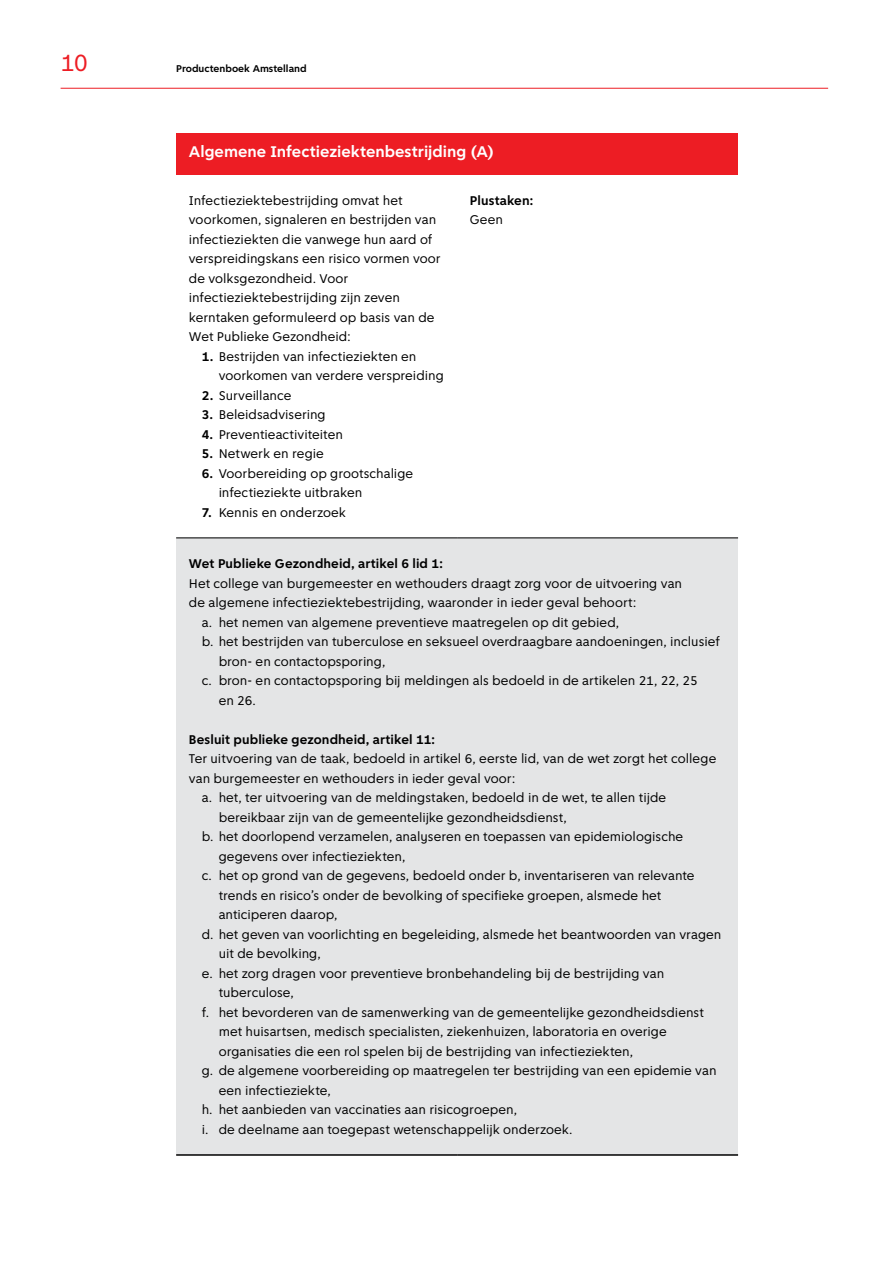
<style>
.page{position:relative;width:893px;height:1263px;background:#fff}
.page>*{position:absolute;margin:0;border:0;box-sizing:border-box;transform-origin:0 0}
.t1{font:24.9px "Amsterdam Sans";color:#ed1d24}
.Titel_tabel{font:700 16.5px "Amsterdam Sans";color:#fff}
.Brood_tabel{font:13.5px/19.5px "Amsterdam Sans";color:#000}
.Brood_tabel-2{font:700 13.5px "Amsterdam Sans";letter-spacing:.005em;color:#000}
.t2{font:700 10.5px "Amsterdam Sans";color:#000}
.s1{font-weight:700}
</style>
<div class="page">
<hr style="left:61px;top:88px;width:767px;height:1px;background:#ed1d24">
<div style="left:176px;top:133px;width:562px;height:41px;background:#ed1d24"></div>
<div style="left:176px;top:538px;width:562px;height:617px;background:#e4e5e6"></div>
<hr style="left:176px;top:538px;width:281px;height:1px;background:#000">
<hr style="left:457px;top:538px;width:281px;height:1px;background:#000">
<hr style="left:176px;top:1154px;width:281px;height:2px;background:#000">
<hr style="left:457px;top:1154px;width:281px;height:2px;background:#000">
<h1 class="t1" style="left:61px;top:49px;width:29px">10</h1>
<p class="t2" style="left:176px;top:63px;width:132px">Productenboek Amstelland</p>
<p class="Titel_tabel" style="left:189px;top:142px;width:307px">Algemene Infectieziektenbestrijding (A)</p>
<p class="Brood_tabel" style="left:189px;top:190px;width:253px">Infectieziektebestrijding omvat het voorkomen, signaleren en bestrijden van infectieziekten die vanwege hun aard of verspreidingskans een risico vormen voor de volksgezondheid. Voor infectieziektebestrijding zijn zeven kerntaken geformuleerd op basis van de Wet Publieke Gezondheid:</p>
<p class="Brood_tabel" style="left:219px;top:346px;width:227px;text-indent:-17px"><span class="s1">1.</span> Bestrijden van infectieziekten en voorkomen van verdere verspreiding</p>
<p class="Brood_tabel" style="left:202px;top:385px;width:91px"><span class="s1">2.</span> Surveillance</p>
<p class="Brood_tabel" style="left:202px;top:405px;width:126px"><span class="s1">3.</span> Beleidsadvisering</p>
<p class="Brood_tabel" style="left:202px;top:424px;width:143px"><span class="s1">4.</span> Preventieactiviteiten</p>
<p class="Brood_tabel" style="left:202px;top:444px;width:124px"><span class="s1">5.</span> Netwerk en regie</p>
<p class="Brood_tabel" style="left:219px;top:463px;width:196px;text-indent:-17px"><span class="s1">6.</span> Voorbereiding op grootschalige infectieziekte uitbraken</p>
<p class="Brood_tabel" style="left:202px;top:502px;width:146px"><span class="s1">7.</span> Kennis en onderzoek</p>
<p class="Brood_tabel-2" style="left:470px;top:192px;width:65px">Plustaken:</p>
<p class="Brood_tabel" style="left:470px;top:210px;width:35px">Geen</p>
<p class="Brood_tabel-2" style="left:189px;top:556px;width:256px">Wet Publieke Gezondheid, artikel 6 lid 1:</p>
<p class="Brood_tabel" style="left:189px;top:573px;width:495px">Het college van burgemeester en wethouders draagt zorg voor de uitvoering van de algemene infectieziektebestrijding, waaronder in ieder geval behoort:</p>
<p class="Brood_tabel" style="left:202px;top:612px;width:419px">a. het nemen van algemene preventieve maatregelen op dit gebied,</p>
<p class="Brood_tabel" style="left:219px;top:632px;width:503px;text-indent:-17px">b. het bestrijden van tuberculose en seksueel overdraagbare aandoeningen, inclusief bron- en contactopsporing,</p>
<p class="Brood_tabel" style="left:219px;top:671px;width:481px;text-indent:-17px">c. bron- en contactopsporing bij meldingen als bedoeld in de artikelen 21, 22, 25 en 26.</p>
<p class="Brood_tabel-2" style="left:189px;top:731px;width:248px">Besluit publieke gezondheid, artikel 11:</p>
<p class="Brood_tabel" style="left:189px;top:749px;width:529px">Ter uitvoering van de taak, bedoeld in artikel 6, eerste lid, van de wet zorgt het college van burgemeester en wethouders in ieder geval voor:</p>
<p class="Brood_tabel" style="left:219px;top:788px;width:449px;text-indent:-17px">a. het, ter uitvoering van de meldingstaken, bedoeld in de wet, te allen tijde bereikbaar zijn van de gemeentelijke gezondheidsdienst,</p>
<p class="Brood_tabel" style="left:219px;top:827px;width:466px;text-indent:-17px">b. het doorlopend verzamelen, analyseren en toepassen van epidemiologische gegevens over infectieziekten,</p>
<p class="Brood_tabel" style="left:219px;top:866px;width:477px;text-indent:-17px">c. het op grond van de gegevens, bedoeld onder b, inventariseren van relevante trends en risico’s onder de bevolking of specifieke groepen, alsmede het anticiperen daarop,</p>
<p class="Brood_tabel" style="left:219px;top:924px;width:504px;text-indent:-17px">d. het geven van voorlichting en begeleiding, alsmede het beantwoorden van vragen uit de bevolking,</p>
<p class="Brood_tabel" style="left:219px;top:963px;width:447px;text-indent:-17px">e. het zorg dragen voor preventieve bronbehandeling bij de bestrijding van tuberculose,</p>
<p class="Brood_tabel" style="left:219px;top:1002px;width:487px;text-indent:-17px">f. het bevorderen van de samenwerking van de gemeentelijke gezondheidsdienst met huisartsen, medisch specialisten, ziekenhuizen, laboratoria en overige organisaties die een rol spelen bij de bestrijding van infectieziekten,</p>
<p class="Brood_tabel" style="left:219px;top:1061px;width:499px;text-indent:-17px">g. de algemene voorbereiding op maatregelen ter bestrijding van een epidemie van een infectieziekte,</p>
<p class="Brood_tabel" style="left:202px;top:1100px;width:317px">h. het aanbieden van vaccinaties aan risicogroepen,</p>
<p class="Brood_tabel" style="left:202px;top:1119px;width:372px">i. de deelname aan toegepast wetenschappelijk onderzoek.</p>
</div>
